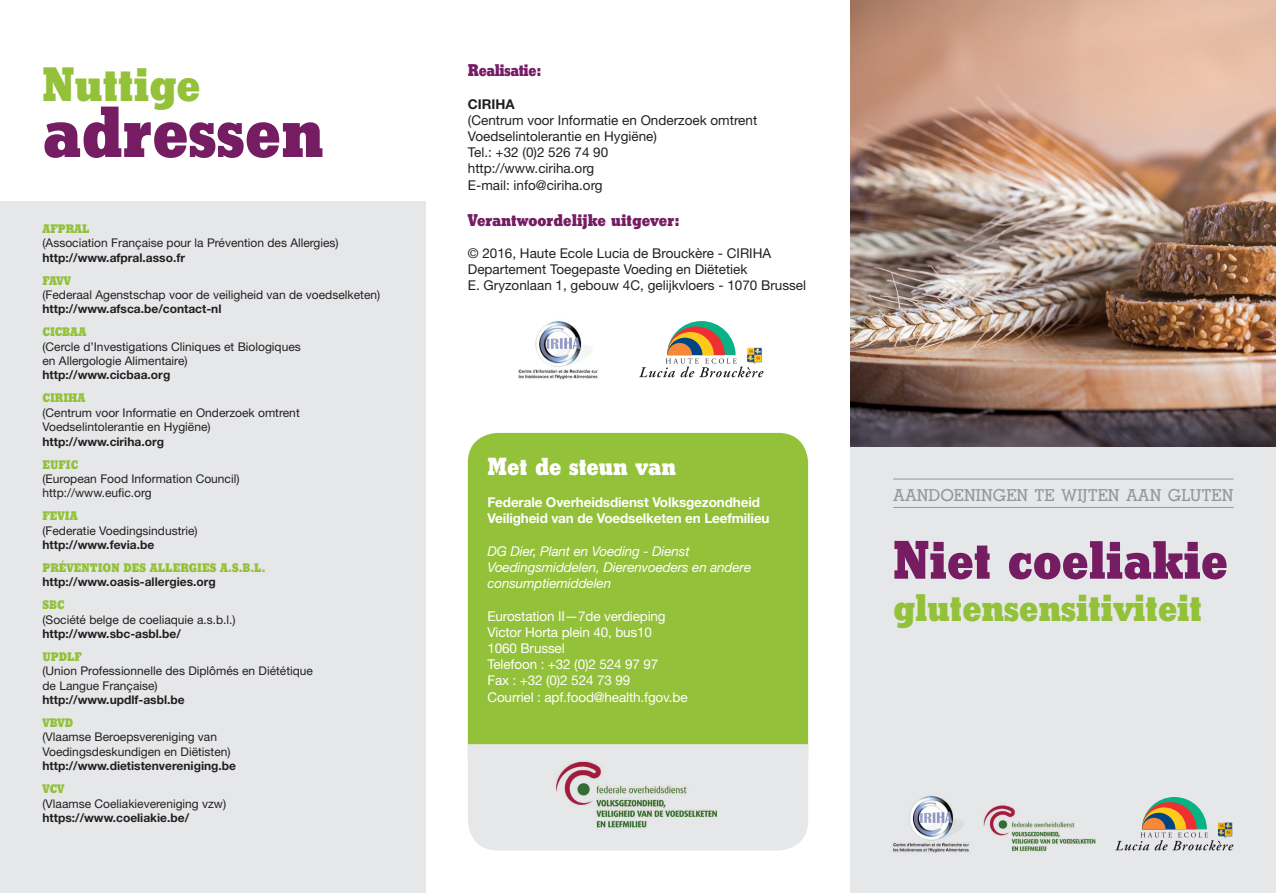
<style>
.page{position:relative;width:1276px;height:893px;background:#fff}
.page>*{position:absolute;margin:0;border:0;box-sizing:border-box;transform-origin:0 0}
.t1{font:800 70.5px "Stymie BT";color:#751c63}
.t2{font:800 52.5px "Stymie BT";color:#751c63}
.t3{font:800 46.65px "Stymie BT";color:#93c139}
.t4{font:800 37.5px "Stymie BT";color:#93c139}
.t5{font:800 24px "Stymie BT";color:#fff}
.t6{font:500 16.5px "Stymie BT";color:#939598}
.t7{font:800 16.5px "Stymie BT";color:#751c63}
.t8{font:800 16.5px "Stymie BT";letter-spacing:-.02em;color:#751c63;scale:.95 1}
.t9{font:13.5px/16.2px "Helvetica Neue LT Std";color:#231f20}
.t10{font:13.5px "Helvetica Neue LT Std";letter-spacing:-.01em;color:#fff}
.t11{font:italic 13.5px/16.2px "Helvetica Neue LT Std";letter-spacing:-.01em;color:#fff}
.t12{font:700 13.5px/16.2px "Helvetica Neue LT Std";letter-spacing:-.01em;color:#fff}
.t13{font:700 13.5px "Helvetica Neue LT Std";color:#231f20}
.t14{font:12px/14.4px "Helvetica Neue LT Std";color:#231f20}
.t15{font:700 12px "Helvetica Neue LT Std";color:#231f20}
.t16{font:800 12px "Stymie BT";color:#93c139}
</style>
<div class="page">
<div style="left:850px;top:446px;width:426px;height:447px;background:#e6e7e9"></div>
<hr style="left:893px;top:479px;width:340px;height:1px;background:#939598">
<hr style="left:893px;top:507px;width:340px;height:1px;background:#939598">
<img style="left:850px;top:0;width:426px;height:446px">
<div style="left:0;top:202px;width:425px;height:691px;background:#e6e7e9"></div>
<div style="left:468px;top:433px;width:340px;height:354px;background:#93c139;border-radius:30px"></div>
<div style="left:468px;top:744px;width:340px;height:106px;background:#e6e7e9"></div>
<img style="left:518px;top:321px;width:80px;height:59px">
<svg style="left:639px;top:321px;width:124px;height:56px"></svg>
<img style="left:549px;top:754px;width:174px;height:80px">
<img style="left:983px;top:805px;width:113px;height:46px">
<img style="left:893px;top:796px;width:76px;height:57px">
<svg style="left:1115px;top:797px;width:118px;height:53px"></svg>
<p class="t3" style="left:43px;top:56px;width:159px">Nuttige</p>
<p class="t1" style="left:43px;top:89px;width:282px">adressen</p>
<p class="t16" style="left:43px;top:221px;width:49px">AFPRAL</p>
<p class="t14" style="left:43px;top:236px;width:298px">(Association Française pour la Prévention des Allergies)</p>
<p class="t15" style="left:43px;top:250px;width:144px">http://www.afpral.asso.fr</p>
<p class="t16" style="left:43px;top:273px;width:30px">FAVV</p>
<p class="t14" style="left:43px;top:287px;width:339px">(Federaal Agenstschap voor de veiligheid van de voedselketen)</p>
<p class="t15" style="left:43px;top:302px;width:180px">http://www.afsca.be/contact-nl</p>
<p class="t16" style="left:43px;top:325px;width:45px">CICBAA</p>
<p class="t14" style="left:43px;top:339px;width:260px">(Cercle d’Investigations Cliniques et Biologiques en Allergologie Alimentaire)</p>
<p class="t15" style="left:43px;top:368px;width:129px">http://www.cicbaa.org</p>
<p class="t16" style="left:43px;top:391px;width:44px">CIRIHA</p>
<p class="t14" style="left:43px;top:405px;width:259px">(Centrum voor Informatie en Onderzoek omtrent<br>Voedselintolerantie en Hygiëne)</p>
<p class="t15" style="left:43px;top:434px;width:123px">http://www.ciriha.org</p>
<p class="t16" style="left:43px;top:457px;width:37px">EUFIC</p>
<p class="t14" style="left:43px;top:471px;width:198px">(European Food Information Council)</p>
<p class="t14" style="left:43px;top:486px;width:111px">http://www.eufic.org</p>
<p class="t16" style="left:43px;top:509px;width:37px">FEVIA</p>
<p class="t14" style="left:43px;top:523px;width:157px">(Federatie Voedingsindustrie)</p>
<p class="t15" style="left:43px;top:537px;width:113px">http://www.fevia.be</p>
<p class="t16" style="left:43px;top:560px;width:224px">PRÉVENTION DES ALLERGIES A.S.B.L.</p>
<p class="t15" style="left:43px;top:575px;width:175px">http://www.oasis-allergies.org</p>
<p class="t16" style="left:43px;top:598px;width:23px">SBC</p>
<p class="t14" style="left:43px;top:612px;width:195px">(Société belge de coeliaquie a.s.b.l.)</p>
<p class="t15" style="left:43px;top:626px;width:140px">http://www.sbc-asbl.be/</p>
<p class="t16" style="left:43px;top:649px;width:41px">UPDLF</p>
<p class="t14" style="left:43px;top:664px;width:272px">(Union Professionnelle des Diplômés en Diététique de Langue Française)</p>
<p class="t15" style="left:43px;top:692px;width:144px">http://www.updlf-asbl.be</p>
<p class="t16" style="left:43px;top:715px;width:32px">VBVD</p>
<p class="t14" style="left:43px;top:730px;width:190px">(Vlaamse Beroepsvereniging van<br>Voedingsdeskundigen en Diëtisten)</p>
<p class="t15" style="left:43px;top:758px;width:195px">http://www.dietistenvereniging.be</p>
<p class="t16" style="left:43px;top:781px;width:23px">VCV</p>
<p class="t14" style="left:43px;top:796px;width:185px">(Vlaamse Coeliakievereniging vzw)</p>
<p class="t15" style="left:43px;top:810px;width:148px">https://www.coeliakie.be/</p>
<p class="t8" style="left:468px;top:60px;width:79px">Realisatie:</p>
<p class="t13" style="left:468px;top:95px;width:48px">CIRIHA</p>
<p class="t9" style="left:468px;top:112px;width:291px">(Centrum voor Informatie en Onderzoek omtrent<br>Voedselintolerantie en Hygiëne)</p>
<p class="t9" style="left:468px;top:144px;width:142px">Tel.: +32 (0)2 526 74 90 http://www.ciriha.org</p>
<p class="t9" style="left:468px;top:176px;width:136px">E-mail: info@ciriha.org</p>
<p class="t7" style="left:468px;top:210px;width:214px">Verantwoordelijke uitgever:</p>
<p class="t9" style="left:468px;top:245px;width:305px">© 2016, Haute Ecole Lucia de Brouckère - CIRIHA</p>
<p class="t9" style="left:468px;top:261px;width:281px">Departement Toegepaste Voeding en Diëtetiek</p>
<p class="t9" style="left:468px;top:277px;width:340px">E. Gryzonlaan 1, gebouw 4C, gelijkvloers - 1070 Brussel</p>
<p class="t5" style="left:487px;top:452px;width:190px">Met de steun van</p>
<p class="t12" style="left:487px;top:494px;width:284px">Federale Overheidsdienst Volksgezondheid<br>Veiligheid van de Voedselketen en Leefmilieu</p>
<p class="t11" style="left:487px;top:543px;width:265px">DG Dier, Plant en Voeding - Dienst<br>Voedingsmiddelen, Dierenvoeders en andere consumptiemiddelen</p>
<p class="t10" style="left:487px;top:608px;width:180px">Eurostation II—7de verdieping</p>
<p class="t10" style="left:487px;top:624px;width:166px">Victor Horta plein 40, bus10</p>
<p class="t10" style="left:487px;top:640px;width:79px">1060 Brussel</p>
<p class="t10" style="left:487px;top:656px;width:172px">Telefoon : +32 (0)2 524 97 97</p>
<p class="t10" style="left:487px;top:672px;width:144px">Fax : +32 (0)2 524 73 99</p>
<p class="t10" style="left:487px;top:689px;width:202px">Courriel : apf.food@health.fgov.be</p>
<p class="t6" style="left:893px;top:485px;width:342px">AANDOENINGEN TE WIJTEN AAN GLUTEN</p>
<p class="t2" style="left:893px;top:528px;width:336px">Niet coeliakie</p>
<p class="t4" style="left:893px;top:584px;width:310px">glutensensitiviteit</p>
</div>
